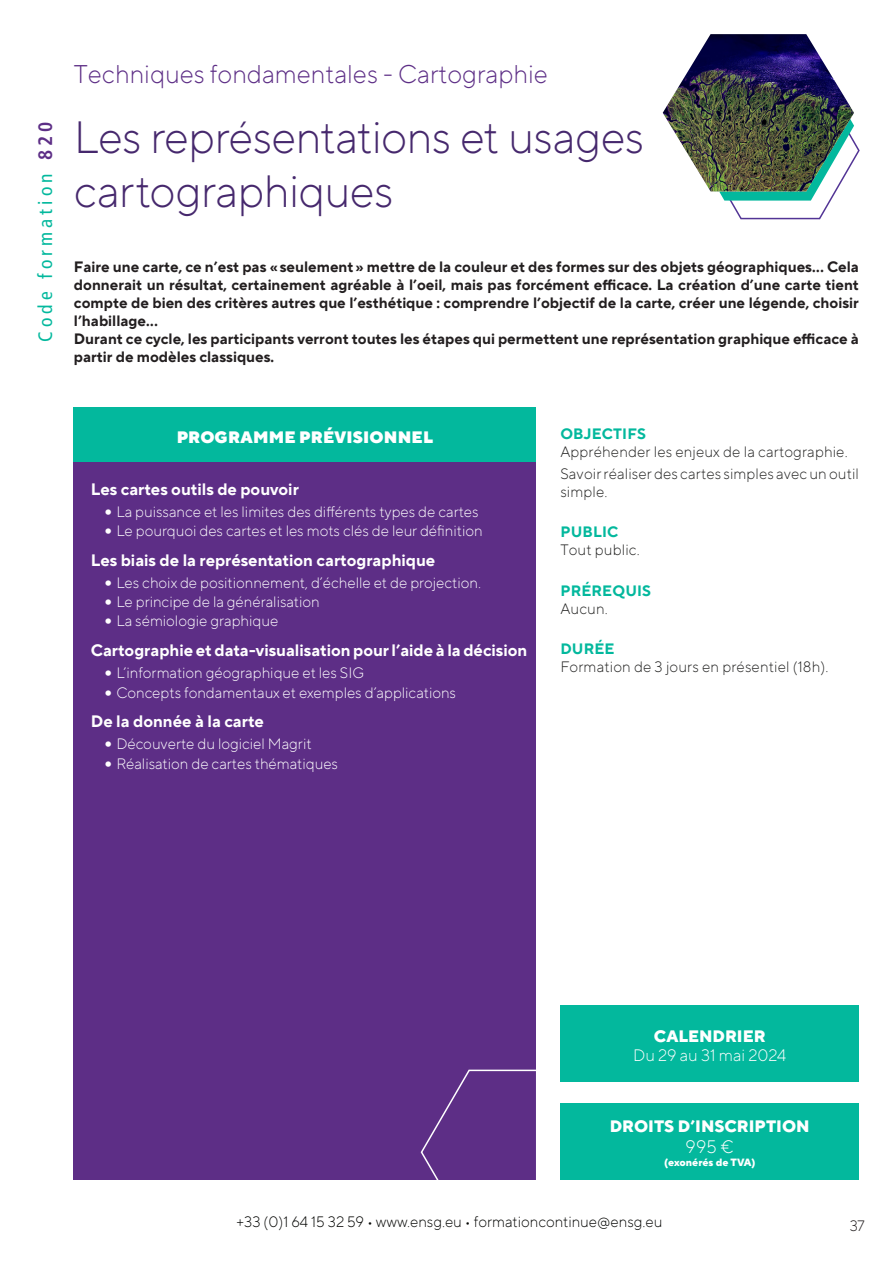
<style>
.page{position:relative;width:893px;height:1263px;background:#fff}
.page>*{position:absolute;margin:0;border:0;box-sizing:border-box;transform-origin:0 0}
.Titre_formation{font:300 45px/54px "TT Norms Pro";letter-spacing:-.015em;color:#46286d}
.Rubrique_SIG_Projet{font:300 25.5px "TT Norms Pro";color:#5d2e86}
.Code_formation{font:condensed 19.5px "Frutiger LT Std";letter-spacing:.21em;color:#03b89d}
.Dates_Prix{font:300 18px "TT Norms Pro";color:#fff}
.Programme_Titre_Intérieur{font:700 16.5px "TT Norms Pro";color:#fff}
.Calendrier_Droits_Titre{font:800 16.5px "TT Norms Pro";color:#fff}
.Programme_prévisionnel_TITRE{font:900 16.5px "TT Norms Pro";letter-spacing:.01em;color:#fff}
.Calendrier_Droits_Titre-2{font:300 16.5px "TT Norms Pro";color:#fff}
.Chapo{font:700 15px/18px "TT Norms Pro";color:#231f20;text-align:justify}
.t1{font:300 15px "TT Norms Pro";color:#fff}
.Droite_texte{font:300 15px/18px "TT Norms Pro";letter-spacing:.01em;color:#222221}
.t2{font:300 15px "TT Norms Pro";color:#040503}
.Droite_Titre{font:700 15px "TT Norms Pro";letter-spacing:.01em;color:#03b89d}
.t3{font:300 15px "TT Norms Pro";color:#231f20}
.t4{font:800 10.5px "TT Norms Pro";color:#fff}
.s1{font-weight:700;color:#5d2e86}
.s2{font-weight:900;font-size:18px}
</style>
<div class="page">
<div style="left:74px;top:462px;width:462px;height:717px;background:#5d2e86"></div>
<div style="left:74px;top:407px;width:462px;height:55px;background:#03b89d"></div>
<div style="left:560px;top:1103px;width:299px;height:76px;background:#03b89d"></div>
<div style="left:560px;top:1005px;width:299px;height:77px;background:#03b89d"></div>
<svg style="left:710px;top:141px;width:150px;height:79px"></svg>
<img style="left:663px;top:34px;width:191px;height:157px">
<svg style="left:420px;top:1069px;width:116px;height:111px"></svg>
<p class="Code_formation" style="left:34px;top:342px;width:221px;rotate:-90deg">Code formation <span class="s1">820</span></p>
<p class="Rubrique_SIG_Projet" style="left:74px;top:56px;width:476px">Techniques fondamentales - Cartographie</p>
<p class="Titre_formation" style="left:74px;top:107px;width:572px">Les représentations et usages cartographiques</p>
<p class="Chapo" style="left:74px;top:257px;width:787px">Faire une carte, ce n’est pas «seulement» mettre de la couleur et des formes sur des objets géographiques... Cela donnerait un résultat, certainement agréable à l’oeil, mais pas forcément efficace. La création d’une carte tient compte de bien des critères autres que l’esthétique : comprendre l’objectif de la carte, créer une légende, choisir l’habillage...</p>
<p class="Chapo" style="left:74px;top:329px;width:787px">Durant ce cycle, les participants verront toutes les étapes qui permettent une représentation graphique efficace à partir de modèles classiques.</p>
<p class="Programme_prévisionnel_TITRE" style="left:177px;top:424px;width:258px">PROGRAMME PRÉVISIONNEL</p>
<p class="Programme_Titre_Intérieur" style="left:91px;top:476px;width:210px">Les cartes outils de pouvoir</p>
<p class="t1" style="left:104px;top:501px;width:376px"><span class="s2">•</span> La puissance et les limites des différents types de cartes</p>
<p class="t1" style="left:104px;top:520px;width:381px"><span class="s2">•</span> Le pourquoi des cartes et les mots clés de leur définition</p>
<p class="Programme_Titre_Intérieur" style="left:91px;top:548px;width:346px">Les biais de la représentation cartographique</p>
<p class="t1" style="left:104px;top:572px;width:379px"><span class="s2">•</span> Les choix de positionnement, d’échelle et de projection.</p>
<p class="t1" style="left:104px;top:591px;width:218px"><span class="s2">•</span> Le principe de la généralisation</p>
<p class="t1" style="left:104px;top:610px;width:176px"><span class="s2">•</span> La sémiologie graphique</p>
<p class="Programme_Titre_Intérieur" style="left:91px;top:638px;width:438px">Cartographie et data-visualisation pour l’aide à la décision</p>
<p class="t1" style="left:104px;top:662px;width:262px"><span class="s2">•</span> L’information géographique et les SIG</p>
<p class="t1" style="left:104px;top:681px;width:354px"><span class="s2">•</span> Concepts fondamentaux et exemples d’applications</p>
<p class="Programme_Titre_Intérieur" style="left:91px;top:709px;width:175px">De la donnée à la carte</p>
<p class="t1" style="left:104px;top:733px;width:209px"><span class="s2">•</span> Découverte du logiciel Magrit</p>
<p class="t1" style="left:104px;top:753px;width:236px"><span class="s2">•</span> Réalisation de cartes thématiques</p>
<p class="Droite_Titre" style="left:560px;top:422px;width:87px">OBJECTIFS</p>
<p class="Droite_texte" style="left:560px;top:441px;width:289px">Appréhender les enjeux de la cartographie.</p>
<p class="Droite_texte" style="left:560px;top:464px;width:300px">Savoir réaliser des cartes simples avec un outil simple.</p>
<p class="Droite_Titre" style="left:560px;top:521px;width:59px">PUBLIC</p>
<p class="Droite_texte" style="left:560px;top:540px;width:81px">Tout public.</p>
<p class="Droite_Titre" style="left:560px;top:579px;width:92px">PRÉREQUIS</p>
<p class="Droite_texte" style="left:560px;top:598px;width:49px">Aucun.</p>
<p class="Droite_Titre" style="left:560px;top:637px;width:56px">DURÉE</p>
<p class="Droite_texte" style="left:560px;top:656px;width:270px">Formation de 3 jours en présentiel (18h).</p>
<p class="Calendrier_Droits_Titre" style="left:654px;top:1023px;width:113px">CALENDRIER</p>
<p class="Calendrier_Droits_Titre-2" style="left:633px;top:1044px;width:155px">Du 29 au 31 mai 2024</p>
<p class="Calendrier_Droits_Titre" style="left:610px;top:1113px;width:201px">DROITS D’INSCRIPTION</p>
<p class="Dates_Prix" style="left:685px;top:1134px;width:50px">995 €</p>
<p class="t4" style="left:664px;top:1154px;width:93px">(exonérés de TVA)</p>
<p class="t2" style="left:237px;top:1211px;width:427px">+33 (0)1 64 15 32 59 • www.ensg.eu • formationcontinue@ensg.eu</p>
<p class="t3" style="left:850px;top:1215px;width:16px">37</p>
</div>
